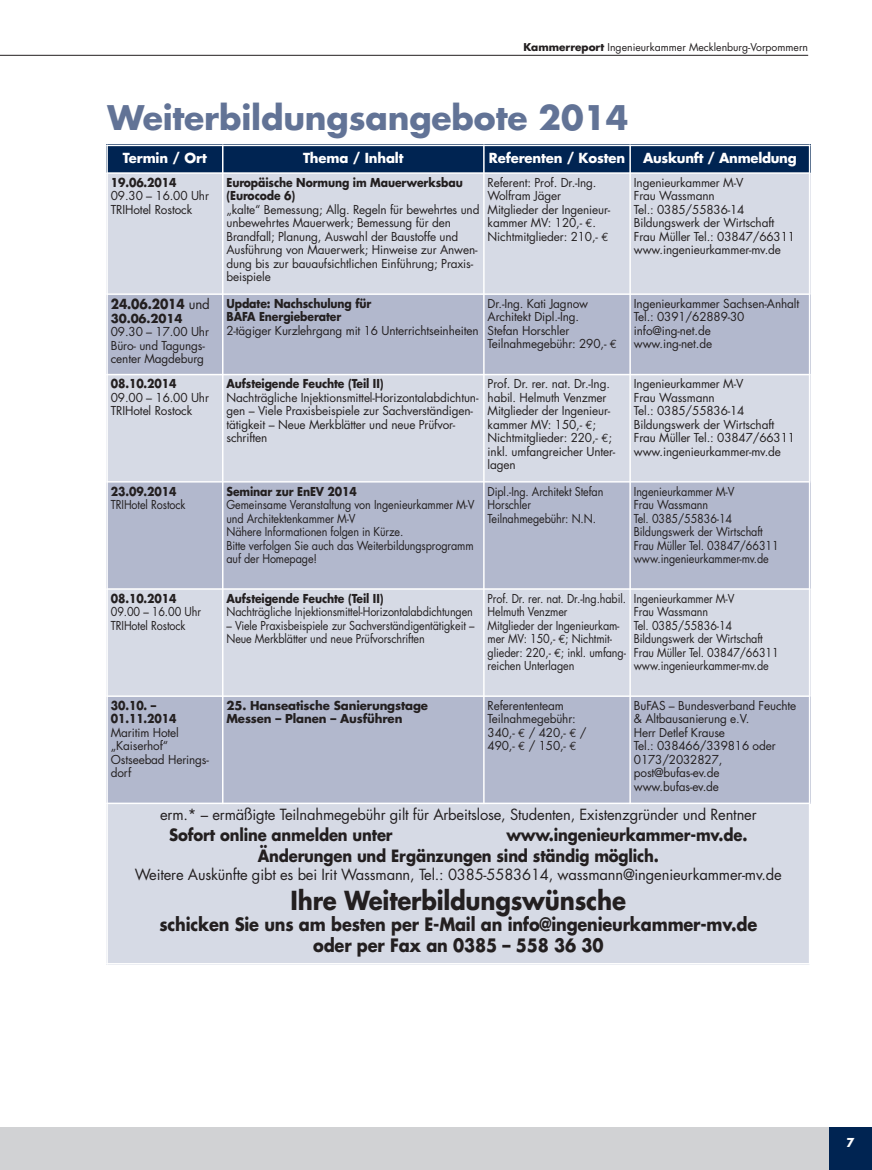
<style>
.page{position:relative;width:872px;height:1170px;background:#fff}
.page>*{position:absolute;margin:0;border:0;box-sizing:border-box;transform-origin:0 0}
.t1{font:700 33px "Futura";letter-spacing:-.005em;color:#627396}
.t2{font:700 25.5px "Futura";letter-spacing:-.01em;color:#231f20;scale:.9 1}
.t3{font:700 18px/21px "Futura";letter-spacing:-.01em;color:#231f20;text-align:center;scale:.9 1}
.t4{font:700 16.5px/21px "Futura";letter-spacing:-.01em;color:#231f20;scale:.9 1}
.t5{font:15px "Futura";letter-spacing:-.01em;color:#231f20}
.t6{font:700 13.5px "Futura";letter-spacing:-.01em;color:#fff}
.t7{font:700 13.5px "Futura";letter-spacing:-.01em;color:#231f20;scale:.9 1}
.t8{font:12px/13.5px "Futura";letter-spacing:-.01em;color:#231f20}
.t9{font:12px/13.5px "Futura";letter-spacing:-.01em;color:#231f20;scale:.9 1}
.t10{font:700 12px/13.5px "Futura";letter-spacing:-.01em;color:#231f20;scale:.9 1}
.t11{font:700 12px/13.5px "Futura";letter-spacing:-.01em;color:#231f20}
.t12{font:700 12px "Futura";color:#fff}
.t13{font:10.5px "Futura";color:#231f20}
.s1{font-weight:700}
.s2{font-family:"Euro Mono"}
.s3{font-weight:400}
</style>
<div class="page">
<div style="left:0;top:1127px;width:829px;height:42px;background:#d1d2d4"></div>
<div style="left:829px;top:1127px;width:43px;height:42px;background:#002452"></div>
<hr style="left:0;top:55px;width:808px;height:1px;background:#231f20">
<div style="left:106px;top:145px;width:117px;height:28px;background:#002452"></div>
<div style="left:223px;top:145px;width:261px;height:28px;background:#002452"></div>
<div style="left:484px;top:145px;width:146px;height:28px;background:#002452"></div>
<div style="left:630px;top:145px;width:180px;height:28px;background:#002452"></div>
<div style="left:106px;top:173px;width:117px;height:121px;background:#d6dae5"></div>
<div style="left:223px;top:173px;width:261px;height:121px;background:#d6dae5"></div>
<div style="left:484px;top:173px;width:146px;height:121px;background:#d6dae5"></div>
<div style="left:630px;top:173px;width:180px;height:121px;background:#d6dae5"></div>
<div style="left:106px;top:294px;width:117px;height:80px;background:#b2b8cd"></div>
<div style="left:223px;top:294px;width:261px;height:80px;background:#b2b8cd"></div>
<div style="left:484px;top:294px;width:146px;height:80px;background:#b2b8cd"></div>
<div style="left:630px;top:294px;width:180px;height:80px;background:#b2b8cd"></div>
<div style="left:106px;top:374px;width:117px;height:108px;background:#d6dae5"></div>
<div style="left:223px;top:374px;width:261px;height:108px;background:#d6dae5"></div>
<div style="left:484px;top:374px;width:146px;height:108px;background:#d6dae5"></div>
<div style="left:630px;top:374px;width:180px;height:108px;background:#d6dae5"></div>
<div style="left:106px;top:482px;width:117px;height:107px;background:#b2b8cd"></div>
<div style="left:223px;top:482px;width:261px;height:107px;background:#b2b8cd"></div>
<div style="left:484px;top:482px;width:146px;height:107px;background:#b2b8cd"></div>
<div style="left:630px;top:482px;width:180px;height:107px;background:#b2b8cd"></div>
<div style="left:106px;top:589px;width:117px;height:107px;background:#d6dae5"></div>
<div style="left:223px;top:589px;width:261px;height:107px;background:#d6dae5"></div>
<div style="left:484px;top:589px;width:146px;height:107px;background:#d6dae5"></div>
<div style="left:630px;top:589px;width:180px;height:107px;background:#d6dae5"></div>
<div style="left:106px;top:696px;width:117px;height:107px;background:#b2b8cd"></div>
<div style="left:223px;top:696px;width:261px;height:107px;background:#b2b8cd"></div>
<div style="left:484px;top:696px;width:146px;height:107px;background:#b2b8cd"></div>
<div style="left:630px;top:696px;width:180px;height:107px;background:#b2b8cd"></div>
<div style="left:106px;top:803px;width:703px;height:161px;background:#d6dae5"></div>
<hr style="left:106px;top:145px;width:2px;height:819px;background:#fff">
<hr style="left:222px;top:145px;width:1px;height:659px;background:#fff">
<hr style="left:483px;top:145px;width:1px;height:659px;background:#fff">
<hr style="left:629px;top:145px;width:2px;height:659px;background:#fff">
<hr style="left:809px;top:145px;width:1px;height:819px;background:#fff">
<hr style="left:106px;top:145px;width:704px;height:1px;background:#fff">
<hr style="left:106px;top:172px;width:704px;height:2px;background:#fff">
<hr style="left:106px;top:293px;width:704px;height:2px;background:#fff">
<hr style="left:106px;top:374px;width:704px;height:1px;background:#fff">
<hr style="left:106px;top:481px;width:704px;height:1px;background:#fff">
<hr style="left:106px;top:588px;width:704px;height:1px;background:#fff">
<hr style="left:106px;top:695px;width:704px;height:2px;background:#fff">
<hr style="left:106px;top:802px;width:704px;height:2px;background:#fff">
<hr style="left:106px;top:962px;width:704px;height:2px;background:#fff">
<p class="t13" style="left:523px;top:43px;width:286px"><span class="s1">Kammerreport</span> Ingenieurkammer Mecklenburg-Vorpommern</p>
<h1 class="t1" style="left:107px;top:102px;width:523px">Weiterbildungsangebote 2014</h1>
<p class="t6" style="left:123px;top:152px;width:85px">Termin / Ort</p>
<p class="t6" style="left:303px;top:152px;width:102px">Thema / Inhalt</p>
<p class="t6" style="left:489px;top:152px;width:138px">Referenten / Kosten</p>
<p class="t6" style="left:643px;top:152px;width:155px">Auskunft / Anmeldung</p>
<p class="t10" style="left:111px;top:176px;width:75px">19.06.2014</p>
<p class="t8" style="left:111px;top:190px;width:100px">09.30 – 16.00 Uhr<br>TRIHotel Rostock</p>
<p class="t8" style="left:487px;top:177px;width:124px">Referent: Prof. Dr.-Ing.<br>Wolfram Jäger<br>Mitglieder der Ingenieur&shy;kammer MV: 120,- <span class="s2">€</span>.<br>Nichtmitglieder: 210,- <span class="s2">€</span></p>
<p class="t8" style="left:634px;top:177px;width:163px">Ingenieurkammer M-V<br>Frau Wassmann<br>Tel.: 0385/55836-14<br>Bildungswerk der Wirtschaft<br>Frau Müller Tel.: 03847/66311 www.ingenieurkammer-mv.de</p>
<p class="t10" style="left:226px;top:176px;width:264px">Europäische Normung im Mauerwerksbau (Eurocode 6)</p>
<p class="t8" style="left:226px;top:204px;width:254px">„kalte“ Bemessung; Allg. Regeln für bewehrtes und unbewehrtes Mauerwerk; Bemessung für den Brandfall; Planung, Auswahl der Baustoffe und Ausführung von Mauerwerk; Hinweise zur Anwen&shy;dung bis zur bauaufsichtlichen Einführung; Praxis&shy;beispiele</p>
<p class="t7" style="left:111px;top:298px;width:111px">24.06.2014 <span class="s3">und</span></p>
<p class="t11" style="left:111px;top:312px;width:73px">30.06.2014</p>
<p class="t8" style="left:111px;top:326px;width:100px">09.30 – 17.00 Uhr<br>Büro- und Tagungs&shy;center Magdeburg</p>
<p class="t10" style="left:226px;top:298px;width:162px">Update: Nachschulung für<br>BAFA Energieberater</p>
<p class="t8" style="left:226px;top:325px;width:254px">2-tägiger Kurzlehrgang mit 16 Unterrichtseinheiten</p>
<p class="t8" style="left:487px;top:298px;width:131px">Dr.-Ing. Kati Jagnow<br>Architekt Dipl.-Ing.<br>Stefan Horschler<br>Teilnahmegebühr: 290,- <span class="s2">€</span></p>
<p class="t8" style="left:634px;top:298px;width:167px">Ingenieurkammer Sachsen-Anhalt<br>Tel.: 0391/62889-30 info@ing-net.de<br>www.ing-net.de</p>
<p class="t10" style="left:111px;top:378px;width:75px">08.10.2014</p>
<p class="t8" style="left:111px;top:391px;width:100px">09.00 – 16.00 Uhr<br>TRIHotel Rostock</p>
<p class="t10" style="left:226px;top:378px;width:176px">Aufsteigende Feuchte (Teil II)</p>
<p class="t8" style="left:226px;top:391px;width:253px">Nachträgliche Injektionsmittel-Horizontalabdichtun&shy;gen – Viele Praxisbeispiele zur Sachverständigen&shy;tätigkeit – Neue Merkblätter und neue Prüfvor&shy;schriften</p>
<p class="t8" style="left:487px;top:378px;width:129px">Prof. Dr. rer. nat. Dr.-Ing. habil. Helmuth Venzmer<br>Mitglieder der Ingenieur&shy;kammer MV: 150,- <span class="s2">€</span>;<br>Nichtmitglieder: 220,- <span class="s2">€</span>; inkl. umfangreicher Unter&shy;lagen</p>
<p class="t8" style="left:634px;top:378px;width:163px">Ingenieurkammer M-V<br>Frau Wassmann<br>Tel.: 0385/55836-14<br>Bildungswerk der Wirtschaft<br>Frau Müller Tel.: 03847/66311 www.ingenieurkammer-mv.de</p>
<p class="t10" style="left:111px;top:485px;width:75px">23.09.2014</p>
<p class="t9" style="left:111px;top:499px;width:84px">TRIHotel Rostock</p>
<p class="t10" style="left:226px;top:485px;width:146px">Seminar zur EnEV 2014</p>
<p class="t9" style="left:226px;top:499px;width:277px">Gemeinsame Veranstaltung von Ingenieurkammer M-V und Architektenkammer M-V<br>Nähere Informationen folgen in Kürze.<br>Bitte verfolgen Sie auch das Weiterbildungsprogramm auf der Homepage!</p>
<p class="t9" style="left:487px;top:485px;width:130px">Dipl.-Ing. Architekt Stefan<br>Horschler<br>Teilnahmegebühr: N.N.</p>
<p class="t9" style="left:634px;top:485px;width:162px">Ingenieurkammer M-V<br>Frau Wassmann<br>Tel. 0385/55836-14<br>Bildungswerk der Wirtschaft<br>Frau Müller Tel. 03847/66311 www.ingenieurkammer-mv.de</p>
<p class="t10" style="left:111px;top:592px;width:75px">08.10.2014</p>
<p class="t9" style="left:111px;top:606px;width:102px">09.00 – 16.00 Uhr<br>TRIHotel Rostock</p>
<p class="t10" style="left:226px;top:592px;width:176px">Aufsteigende Feuchte (Teil II)</p>
<p class="t9" style="left:226px;top:606px;width:275px">Nachträgliche Injektionsmittel-Horizontalabdichtungen</p>
<p class="t9" style="left:226px;top:619px;width:277px">– Viele Praxisbeispiele zur Sachverständigentätigkeit –<br>Neue Merkblätter und neue Prüfvorschriften</p>
<p class="t9" style="left:487px;top:592px;width:155px">Prof. Dr. rer. nat. Dr.-Ing.habil.<br>Helmuth Venzmer<br>Mitglieder der Ingenieurkam&shy;mer MV: 150,- <span class="s2">€</span>; Nichtmit&shy;glieder: 220,- <span class="s2">€</span>; inkl. umfang&shy;reichen Unterlagen</p>
<p class="t9" style="left:634px;top:592px;width:162px">Ingenieurkammer M-V<br>Frau Wassmann<br>Tel. 0385/55836-14<br>Bildungswerk der Wirtschaft<br>Frau Müller Tel. 03847/66311 www.ingenieurkammer-mv.de</p>
<p class="t11" style="left:226px;top:699px;width:203px">25. Hanseatische Sanierungstage<br>Messen – Planen – Ausführen</p>
<p class="t8" style="left:487px;top:699px;width:100px">Referententeam<br>Teilnahmegebühr:<br>340,- <span class="s2">€</span> / 420,- <span class="s2">€</span> /<br>490,- <span class="s2">€</span> / 150,- <span class="s2">€</span></p>
<p class="t8" style="left:634px;top:699px;width:164px">BuFAS – Bundesverband Feuchte &amp; Altbausanierung e.V.<br>Herr Detlef Krause<br>Tel.: 038466/339816 oder<br>0173/2032827, post@bufas-ev.de www.bufas-ev.de</p>
<p class="t5" style="left:160px;top:807px;width:598px">erm.* – ermäßigte Teilnahmegebühr gilt für Arbeitslose, Studenten, Existenzgründer und Rentner</p>
<h3 class="t4" style="left:169px;top:825px;width:250px">Sofort online anmelden unter</h3>
<p class="t10" style="left:111px;top:699px;width:75px">30.10. –<br>01.11.2014</p>
<p class="t8" style="left:111px;top:726px;width:100px">Maritim Hotel „Kaiserhof“<br>Ostseebad Herings&shy;dorf</p>
<h3 class="t4" style="left:258px;top:825px;width:546px;text-indent:249px">www.ingenieurkammer-mv.de.<br>Änderungen und Ergänzungen sind ständig möglich.</h3>
<p class="t5" style="left:135px;top:867px;width:648px">Weitere Auskünfte gibt es bei Irit Wassmann, Tel.: 0385-5583614, wassmann@ingenieurkammer-mv.de</p>
<h2 class="t2" style="left:291px;top:888px;width:374px">Ihre Weiterbildungswünsche</h2>
<h3 class="t3" style="left:159px;top:914px;width:666px">schicken Sie uns am besten per E-Mail an info@ingenieurkammer-mv.de oder per Fax an 0385 – 558 36 30</h3>
<p class="t12" style="left:846px;top:1136px;width:10px">7</p>
</div>
